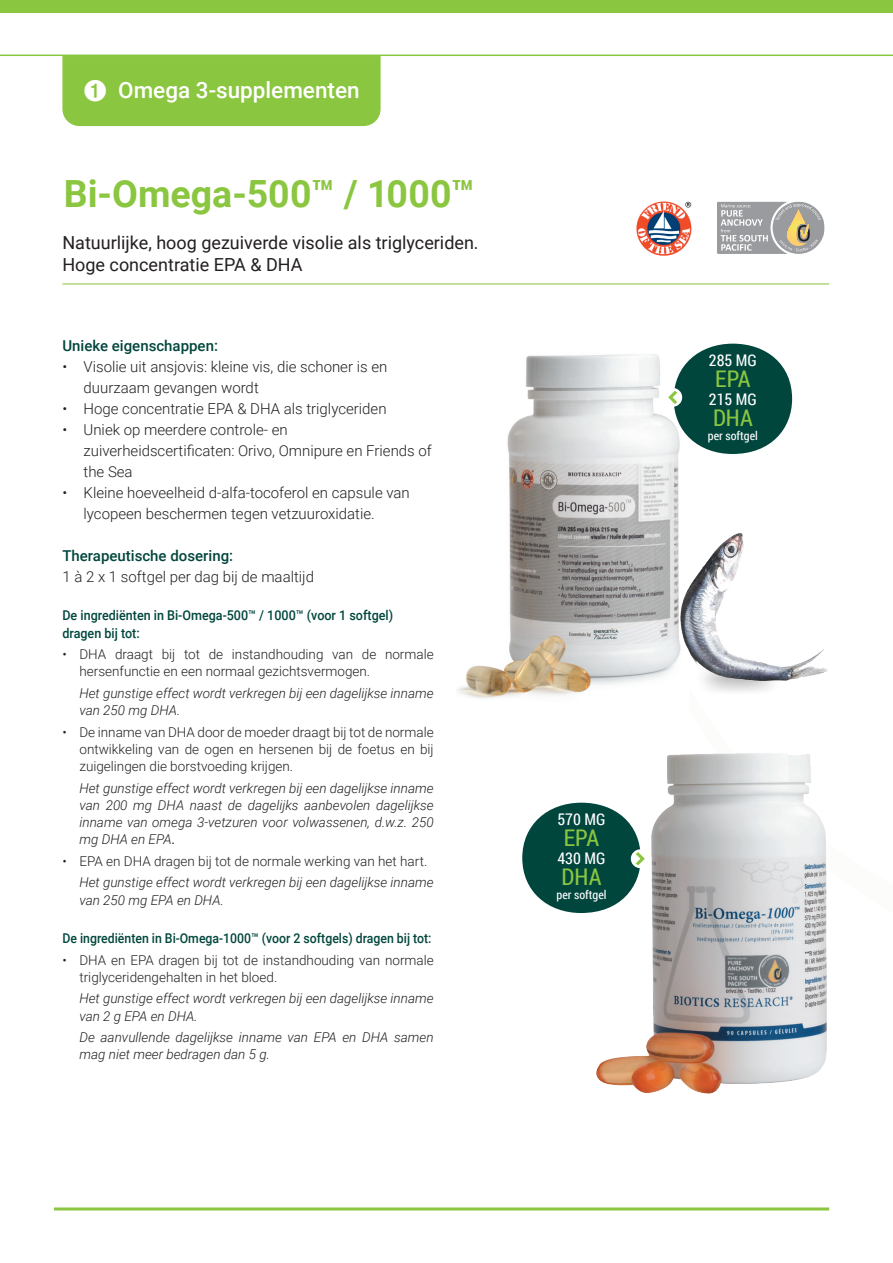
<style>
.page{position:relative;width:893px;height:1263px;background:#fff}
.page>*{position:absolute;margin:0;border:0;box-sizing:border-box;transform-origin:0 0}
.t1{font:700 37.5px "Roboto";color:#8bc640}
.t2{font:22.95px "Roboto Condensed";color:#8bc640}
.t3{font:500 22.5px "Roboto";color:#fff}
.t4{font:18px/21.6px "Roboto";color:#231f20}
.t5{font:16.05px "Roboto Condensed";color:#fff}
.t6{font:300 15px/21px "Roboto";color:#231f20}
.t7{font:500 15px "Roboto";color:#00463d}
.t8{font:italic 300 13.5px/17.2px "Roboto";color:#231f20}
.t9{font:300 13.5px/17.2px "Roboto";color:#231f20}
.t10{font:500 13.5px/17.2px "Roboto";color:#00463d;scale:.93 1}
.t11{font:500 13.5px "Roboto";color:#00463d;scale:.91 1}
.t12{font:12px "Roboto Condensed";color:#fff}
.s1{font-weight:400;font-style:normal}
</style>
<div class="page">
<svg style="left:617px;top:54px;width:276px;height:627px"></svg>
<hr style="left:54px;top:1207px;width:775px;height:3px;background:#8bc640">
<svg style="left:712px;top:197px;width:117px;height:62px"></svg>
<svg style="left:630px;top:193px;width:69px;height:69px"></svg>
<hr style="left:62px;top:283px;width:767px;height:1px;background:#8bc640">
<img style="left:586px;top:753px;width:241px;height:341px">
<img style="left:457px;top:348px;width:232px;height:350px">
<div style="left:674px;top:344px;width:118px;height:110px;background:#00463d;border-radius:50%"></div>
<div style="left:663px;top:388px;width:19px;height:19px;background:#fff;border-radius:50%"></div>
<svg style="left:668px;top:391px;width:9px;height:13px"></svg>
<div style="left:522px;top:803px;width:119px;height:110px;background:#00463d;border-radius:50%"></div>
<div style="left:631px;top:849px;width:19px;height:19px;background:#fff;border-radius:50%"></div>
<svg style="left:636px;top:852px;width:9px;height:13px"></svg>
<div style="left:694px;top:662px;width:89px;height:34px;background:#231f20;opacity:.85"></div>
<svg style="left:720px;top:666px;width:65px;height:5px"></svg>
<img style="left:684px;top:533px;width:54px;height:65px">
<div style="left:0;top:0;width:893px;height:13px;background:#8bc640"></div>
<hr style="left:0;top:55px;width:893px;height:1px;background:#8bc640">
<div style="left:62px;top:56px;width:319px;height:70px;background:#8bc640"></div>
<h3 class="t3" style="left:83px;top:74px;width:278px">➊ Omega 3-supplementen</h3>
<h1 class="t1" style="left:64px;top:167px;width:412px">Bi-Omega-500™ / 1000™</h1>
<h3 class="t4" style="left:62px;top:231px;width:418px">Natuurlijke, hoog gezuiverde visolie als triglyceriden.<br>Hoge concentratie EPA &amp; DHA</h3>
<p class="t7" style="left:62px;top:335px;width:157px">Unieke eigenschappen:</p>
<p class="t6" style="left:84px;top:355px;width:305px;text-indent:-21px">• Visolie uit ansjovis: kleine vis, die schoner is en duurzaam gevangen wordt</p>
<p class="t6" style="left:62px;top:397px;width:326px">• Hoge concentratie EPA &amp; DHA als triglyceriden</p>
<p class="t6" style="left:84px;top:418px;width:350px;text-indent:-21px">• Uniek op meerdere controle- en zuiverheidscertificaten: Orivo, Omnipure en Friends of the Sea</p>
<p class="t6" style="left:84px;top:481px;width:328px;text-indent:-21px">• Kleine hoeveelheid d-alfa-tocoferol en capsule van lycopeen beschermen tegen vetzuuroxidatie.</p>
<p class="t7" style="left:62px;top:545px;width:172px">Therapeutische dosering:</p>
<p class="t6" style="left:62px;top:565px;width:253px">1 à 2 x 1 softgel per dag bij de maaltijd</p>
<p class="t10" style="left:62px;top:606px;width:357px">De ingrediënten in Bi-Omega-500™ / 1000™ (voor 1 softgel) dragen bij tot:</p>
<p class="t9" style="left:79px;top:645px;width:356px;text-indent:-17px">• DHA draagt bij tot de instandhouding van de normale hersenfunctie en een normaal gezichtsvermogen.</p>
<p class="t8" style="left:79px;top:684px;width:356px">Het gunstige effect wordt verkregen bij een dagelijkse inname van 250 mg DHA.</p>
<p class="t9" style="left:79px;top:723px;width:356px;text-align:justify;text-indent:-17px">• De inname van DHA door de moeder draagt bij tot de normale ontwikkeling van de ogen en hersenen bij de foetus en bij zuigelingen die borstvoeding krijgen.</p>
<p class="t8" style="left:79px;top:779px;width:356px;text-align:justify">Het gunstige effect wordt verkregen bij een dagelijkse inname van 200 mg DHA naast de dagelijks aanbevolen dagelijkse inname van omega 3-vetzuren voor volwassenen, d.w.z. 250 mg DHA en EPA<span class="s1">.</span></p>
<p class="t9" style="left:62px;top:852px;width:366px">• EPA en DHA dragen bij tot de normale werking van het hart.</p>
<p class="t8" style="left:79px;top:873px;width:356px">Het gunstige effect wordt verkregen bij een dagelijkse inname van 250 mg EPA en DHA.</p>
<p class="t11" style="left:62px;top:929px;width:407px">De ingrediënten in Bi-Omega-1000™ (voor 2 softgels) dragen bij tot:</p>
<p class="t9" style="left:79px;top:951px;width:356px;text-indent:-17px">• DHA en EPA dragen bij tot de instandhouding van normale triglyceridengehalten in het bloed.</p>
<p class="t8" style="left:79px;top:989px;width:356px">Het gunstige effect wordt verkregen bij een dagelijkse inname van 2 g EPA en DHA.</p>
<p class="t8" style="left:79px;top:1028px;width:356px">De aanvullende dagelijkse inname van EPA en DHA samen mag niet meer bedragen dan 5 g.</p>
<p class="t5" style="left:557px;top:808px;width:50px">570 MG</p>
<h2 class="t2" style="left:564px;top:822px;width:37px">EPA</h2>
<p class="t5" style="left:557px;top:848px;width:50px">430 MG</p>
<h2 class="t2" style="left:562px;top:861px;width:41px">DHA</h2>
<p class="t12" style="left:556px;top:886px;width:51px">per softgel</p>
<p class="t5" style="left:709px;top:349px;width:50px">285 MG</p>
<h2 class="t2" style="left:715px;top:363px;width:37px">EPA</h2>
<p class="t5" style="left:709px;top:389px;width:50px">215 MG</p>
<h2 class="t2" style="left:713px;top:402px;width:41px">DHA</h2>
<p class="t12" style="left:708px;top:427px;width:51px">per softgel</p>
</div>
